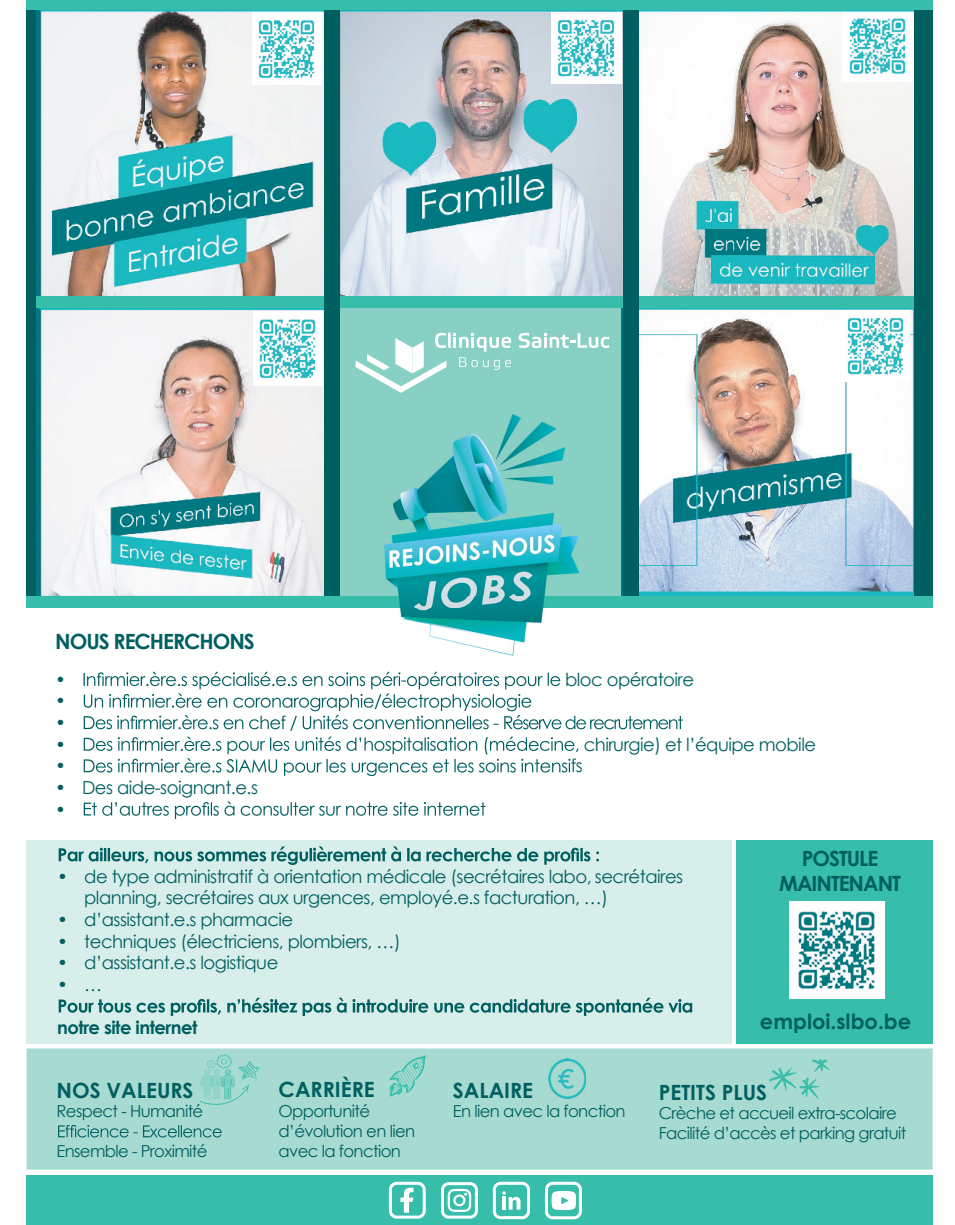
<style>
.page{position:relative;width:955px;height:1225px;background:#fff}
.page>*{position:absolute;margin:0;border:0;box-sizing:border-box;transform-origin:0 0}
.t1{font:700 21px "Century Gothic";color:#005f60}
.t2{font:700 21px/25.2px "Century Gothic";letter-spacing:-.05em;color:#005f60;text-align:center}
.t3{font:18px/21.6px "Century Gothic";letter-spacing:-.03em;color:#005f60}
.t4{font:700 18px "Century Gothic";letter-spacing:-.03em;color:#005f60}
.t5{font:16.5px/19.8px "Century Gothic";letter-spacing:-.04em;color:#005f60}
</style>
<div class="page">
<div style="left:736px;top:840px;width:196px;height:203px;background:#36beab"></div>
<div style="left:340px;top:308px;width:282px;height:288px;background:#89d0c4"></div>
<img style="left:36px;top:9px;width:877px;height:287px">
<img style="left:36px;top:308px;width:288px;height:288px">
<img style="left:639px;top:308px;width:274px;height:288px">
<img style="left:622px;top:308px;width:1px;height:288px">
<div style="left:27px;top:296px;width:905px;height:12px;background:#36beab"></div>
<div style="left:324px;top:0;width:16px;height:607px;background:#005f60"></div>
<div style="left:913px;top:0;width:19px;height:603px;background:#005f60"></div>
<div style="left:27px;top:0;width:9px;height:596px;background:#005f60"></div>
<svg style="left:518px;top:333px;width:91px;height:15px"></svg>
<svg style="left:356px;top:333px;width:155px;height:60px"></svg>
<div style="left:623px;top:0;width:16px;height:607px;background:#005f60"></div>
<div style="left:27px;top:0;width:905px;height:9px;background:#36beab"></div>
<div style="left:27px;top:596px;width:905px;height:11px;background:#36beab"></div>
<svg style="left:83px;top:672px;width:600px;height:104px"></svg>
<svg style="left:84px;top:801px;width:401px;height:18px"></svg>
<div style="left:27px;top:1048px;width:905px;height:121px;background:#a7dad1"></div>
<svg style="left:58px;top:1125px;width:164px;height:12px;background:#7ebcb5"></svg>
<img style="left:253px;top:311px;width:69px;height:74px">
<img style="left:252px;top:13px;width:69px;height:72px">
<img style="left:840px;top:311px;width:69px;height:70px">
<img style="left:843px;top:12px;width:69px;height:69px">
<img style="left:551px;top:13px;width:70px;height:70px">
<img style="left:789px;top:901px;width:95px;height:97px">
<svg style="left:200px;top:1054px;width:61px;height:50px;background:#96d5cb"></svg>
<svg style="left:389px;top:1055px;width:37px;height:41px;background:#8cd3c7"></svg>
<svg style="left:769px;top:1059px;width:61px;height:40px;background:#93d5ca"></svg>
<img style="left:382px;top:411px;width:201px;height:245px">
<img style="left:382px;top:596px;width:201px;height:11px">
<div style="left:27px;top:1175px;width:905px;height:50px;background:#36beab"></div>
<div style="left:389px;top:1181px;width:37px;height:37px;border:3px solid #fff;border-radius:6px"></div>
<svg style="left:400px;top:1187px;width:13px;height:25px"></svg>
<svg style="left:447px;top:1188px;width:24px;height:24px"></svg>
<div style="left:441px;top:1182px;width:37px;height:36px;border:3px solid #fff;border-radius:6px"></div>
<svg style="left:502px;top:1191px;width:18px;height:18px"></svg>
<div style="left:493px;top:1181px;width:37px;height:38px;border:3px solid #fff;border-radius:6px"></div>
<svg style="left:551px;top:1191px;width:25px;height:19px"></svg>
<div style="left:545px;top:1181px;width:37px;height:38px;border:3px solid #fff;border-radius:6px"></div>
<img style="left:548px;top:1058px;width:38px;height:40px">
<div style="left:27px;top:840px;width:704px;height:203px;background:#d8eeea"></div>
<svg style="left:59px;top:846px;width:540px;height:19px"></svg>
<svg style="left:59px;top:997px;width:633px;height:19px"></svg>
<p class="t2" style="left:55px;top:628px;width:201px">NOUS RECHERCHONS</p>
<p class="t3" style="left:55px;top:668px;width:12px">•</p>
<p class="t3" style="left:565px;top:668px;width:130px">bloc opératoire</p>
<p class="t3" style="left:55px;top:690px;width:12px;text-align:justify">• • •</p>
<p class="t3" style="left:583px;top:733px;width:234px">chirurgie) et l’équipe mobile</p>
<p class="t3" style="left:55px;top:754px;width:12px">•</p>
<p class="t3" style="left:570px;top:754px;width:14px">fs</p>
<p class="t3" style="left:55px;top:776px;width:204px">• Des aide-soignant.e.s •</p>
<p class="t3" style="left:84px;top:865px;width:600px;text-indent:-27px">• de type administratif à orientation médicale (secrétaires labo, secrétaires planning, secrétaires aux urgences, employé.e.s facturation, …)</p>
<p class="t3" style="left:57px;top:908px;width:237px">• d’assistant.e.s pharmacie</p>
<p class="t3" style="left:57px;top:930px;width:345px">• techniques (électriciens, plombiers, …)</p>
<p class="t3" style="left:57px;top:951px;width:223px">• d’assistant.e.s logistique</p>
<p class="t3" style="left:57px;top:973px;width:46px">• …</p>
<p class="t4" style="left:57px;top:1016px;width:142px">notre site internet</p>
<p class="t2" style="left:779px;top:845px;width:123px">POSTULE<br>MAINTENANT</p>
<p class="t1" style="left:760px;top:1008px;width:153px">emploi.slbo.be</p>
<p class="t1" style="left:57px;top:1076px;width:138px">NOS VALEURS</p>
<p class="t5" style="left:57px;top:1101px;width:148px">Respect - Humanité</p>
<p class="t5" style="left:57px;top:1141px;width:152px">Ensemble - Proximité</p>
<p class="t1" style="left:279px;top:1076px;width:98px">CARRIÈRE</p>
<p class="t5" style="left:278px;top:1101px;width:138px">Opportunité d’évolution en lien avec la fonction</p>
<p class="t1" style="left:453px;top:1076px;width:82px">SALAIRE</p>
<p class="t5" style="left:453px;top:1101px;width:174px">En lien avec la fonction</p>
<p class="t1" style="left:659px;top:1078px;width:110px">PETITS PLUS</p>
<p class="t5" style="left:659px;top:1103px;width:249px">Crèche et accueil extra-scolaire<br>Facilité d’accès et parking gratuit</p>
</div>
